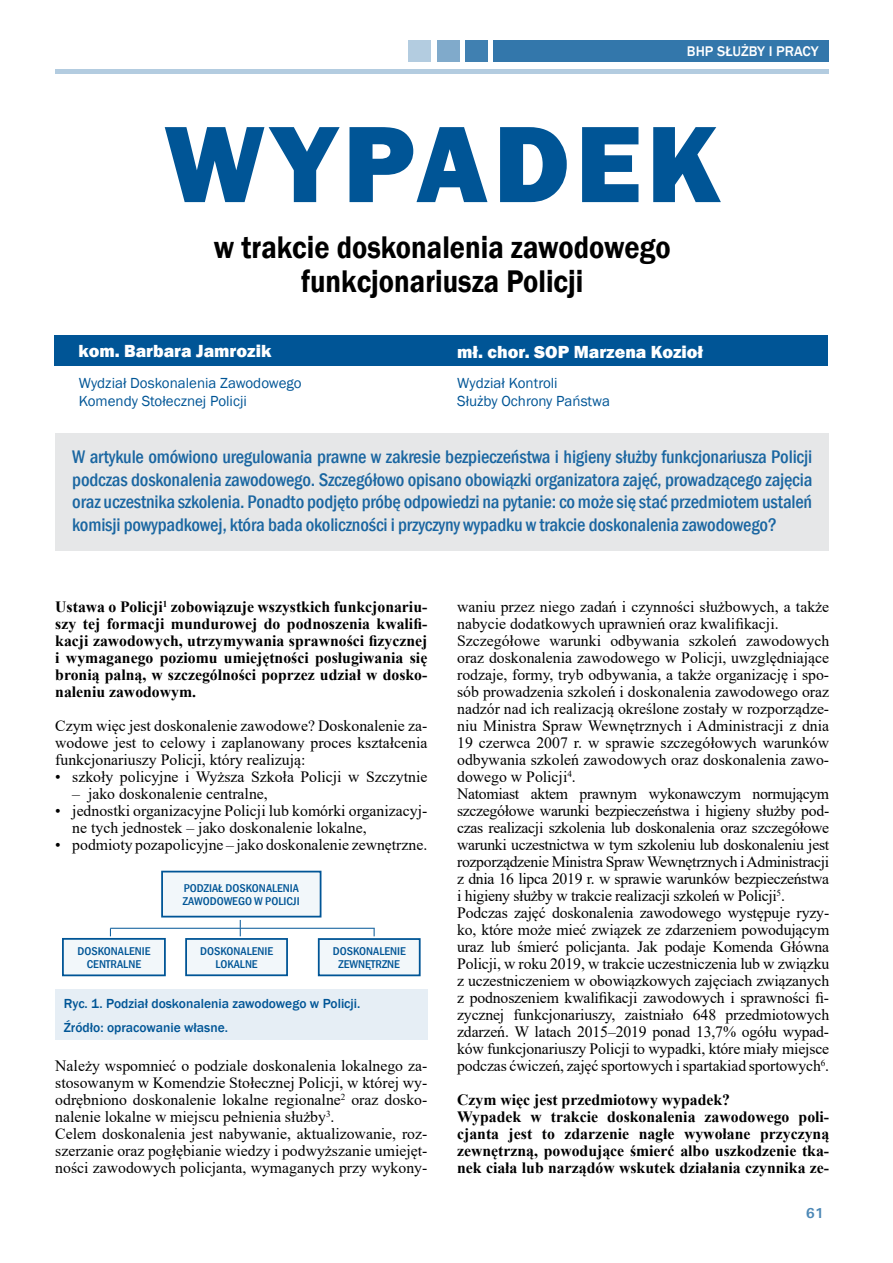
<style>
.page{position:relative;width:893px;height:1263px;background:#fff}
.page>*{position:absolute;margin:0;border:0;box-sizing:border-box;transform-origin:0 0}
.t1{font:800 112.5px "Franklin Gothic";letter-spacing:.05em;color:#005596}
.t2{font:600 32.25px/34.2px "Franklin Gothic";color:#000;text-align:center;scale:.88 1}
.t3{font:500 condensed 18.75px/22.5px "Franklin Gothic";letter-spacing:-.01em;color:#1a66a1;text-align:justify}
.t4{font:800 18px "Franklin Gothic";color:#fff}
.t5{font:15.75px/17px "Times New Roman";color:#000}
.t6{font:700 15.75px/17px "Times New Roman";color:#000;text-align:justify}
.t7{font:15px/18px "Franklin Gothic";color:#005596}
.t8{font:500 14.4px "Franklin Gothic";color:#fff}
.t9{font:700 14.4px "Univers";color:#4d88b6}
.t10{font:500 13.5px/24.3px "Franklin Gothic";color:#005596}
.t11{font:500 condensed 11.55px/13px "Franklin Gothic";color:#005596;text-align:center;scale:1.07 1}
</style>
<div class="page">
<hr style="left:55px;top:70px;width:774px;height:4px;background:#b3cce0">
<div style="left:493px;top:41px;width:336px;height:21px;background:#3377ab"></div>
<div style="left:465px;top:41px;width:23px;height:21px;background:#4080b1"></div>
<div style="left:437px;top:41px;width:22px;height:21px;background:#80aacb"></div>
<div style="left:408px;top:41px;width:23px;height:21px;background:#b3cce0"></div>
<div style="left:55px;top:433px;width:774px;height:118px;background:#e6e7e8"></div>
<div style="left:54px;top:336px;width:774px;height:30px;background:#005596"></div>
<div style="left:55px;top:989px;width:372px;height:51px;background:#e6eef5"></div>
<div style="left:162px;top:871px;width:159px;height:46px;background:#f2f7fa"></div>
<div style="left:161px;top:871px;width:160px;height:46px;border:2px solid #005596"></div>
<div style="left:319px;top:939px;width:101px;height:36px;background:#f2f7fa"></div>
<div style="left:318px;top:938px;width:103px;height:38px;border:2px solid #005596"></div>
<div style="left:186px;top:939px;width:101px;height:36px;background:#f2f7fa"></div>
<div style="left:185px;top:938px;width:103px;height:38px;border:2px solid #005596"></div>
<div style="left:63px;top:939px;width:102px;height:36px;background:#f2f7fa"></div>
<div style="left:62px;top:938px;width:104px;height:38px;border:2px solid #005596"></div>
<hr style="left:110px;top:928px;width:265px;height:1px;background:#005596">
<svg style="left:240px;top:920px;width:1px;height:16px"></svg>
<p class="t8" style="left:687px;top:43px;width:133px">BHP SŁUŻBY I PRACY</p>
<h1 class="t1" style="left:164px;top:91px;width:558px">WYPADEK</h1>
<h2 class="t2" style="left:214px;top:230px;width:521px">w trakcie doskonalenia zawodowego funkcjonariusza Policji</h2>
<p class="t4" style="left:79px;top:340px;width:194px">kom. Barbara Jamrozik</p>
<p class="t7" style="left:79px;top:374px;width:225px">Wydział Doskonalenia Zawodowego<br>Komendy Stołecznej Policji</p>
<p class="t4" style="left:457px;top:340px;width:248px">mł. chor. SOP Marzena Kozioł</p>
<p class="t7" style="left:457px;top:375px;width:154px">Wydział Kontroli<br>Służby Ochrony Państwa</p>
<p class="t3" style="left:72px;top:446px;width:741px">W artykule omówiono uregulowania prawne w zakresie bezpieczeństwa i higieny służby funkcjonariusza Policji podczas doskonalenia zawodowego. Szczegółowo opisano obowiązki organizatora zajęć, prowadzącego zajęcia oraz uczestnika szkolenia. Ponadto podjęto próbę odpowiedzi na pytanie: co może się stać przedmiotem ustaleń komisji powypadkowej, która bada okoliczności i przyczyny wypadku w trakcie doskonalenia zawodowego?</p>
<p class="t6" style="left:55px;top:598px;width:374px">Ustawa o Policji<sup>1</sup> zobowiązuje wszystkich funkcjonariu&shy;szy tej formacji mundurowej do podnoszenia kwalifi&shy;kacji zawodowych, utrzymywania sprawności fizycznej i wymaganego poziomu umiejętności posługiwania się bronią palną, w szczególności poprzez udział w dosko&shy;naleniu zawodowym.</p>
<p class="t5" style="left:55px;top:717px;width:374px;text-align:justify">Czym więc jest doskonalenie zawodowe? Doskonalenie za&shy;wodowe jest to celowy i zaplanowany proces kształcenia funkcjonariuszy Policji, który realizują:</p>
<p class="t5" style="left:55px;top:768px;width:374px">• szkoły policyjne i Wyższa Szkoła Policji w Szczytnie</p>
<p class="t5" style="left:72px;top:785px;width:197px">– jako doskonalenie centralne,</p>
<p class="t5" style="left:72px;top:802px;width:357px;text-indent:-17px">• jednostki organizacyjne Policji lub komórki organizacyj&shy;ne tych jednostek – jako doskonalenie lokalne,</p>
<p class="t5" style="left:55px;top:836px;width:374px">• podmioty pozapolicyjne – jako doskonalenie zewnętrzne.</p>
<p class="t11" style="left:77px;top:944px;width:70px">DOSKONALENIE<br>CENTRALNE</p>
<p class="t11" style="left:183px;top:881px;width:111px;text-align:left">PODZIAŁ DOSKONALENIA<br>ZAWODOWEGO W POLICJI</p>
<p class="t11" style="left:200px;top:944px;width:70px">DOSKONALENIE<br>LOKALNE</p>
<p class="t11" style="left:333px;top:944px;width:70px">DOSKONALENIE<br>ZEWNĘTRZNE</p>
<p class="t10" style="left:64px;top:991px;width:298px">Ryc. 1. Podział doskonalenia zawodowego w Policji.<br>Źródło: opracowanie własne.</p>
<p class="t5" style="left:55px;top:1057px;width:374px">Należy wspomnieć o podziale doskonalenia lokalnego za&shy;stosowanym w Komendzie Stołecznej Policji, w której wy&shy;odrębniono doskonalenie lokalne regionalne<sup>2</sup> oraz dosko&shy;nalenie lokalne w miejscu pełnienia służby<sup>3</sup>.<br>Celem doskonalenia jest nabywanie, aktualizowanie, roz&shy;szerzanie oraz pogłębianie wiedzy i podwyższanie umiejęt&shy;ności zawodowych policjanta, wymaganych przy wykony-</p>
<p class="t5" style="left:457px;top:598px;width:374px">waniu przez niego zadań i czynności służbowych, a także nabycie dodatkowych uprawnień oraz kwalifikacji.<br>Szczegółowe warunki odbywania szkoleń zawodowych oraz doskonalenia zawodowego w Policji, uwzględniające rodzaje, formy, tryb odbywania, a także organizację i spo&shy;sób prowadzenia szkoleń i doskonalenia zawodowego oraz nadzór nad ich realizacją określone zostały w rozporządze&shy;niu Ministra Spraw Wewnętrznych i Administracji z dnia 19 czerwca 2007 r. w sprawie szczegółowych warunków odbywania szkoleń zawodowych oraz doskonalenia zawo&shy;dowego w Policji<sup>4</sup>.<br>Natomiast aktem prawnym wykonawczym normującym szczegółowe warunki bezpieczeństwa i higieny służby pod&shy;czas realizacji szkolenia lub doskonalenia oraz szczegółowe warunki uczestnictwa w tym szkoleniu lub doskonaleniu jest rozporządzenie Ministra Spraw Wewnętrznych i Administracji z dnia 16 lipca 2019 r. w sprawie warunków bezpieczeństwa i higieny służby w trakcie realizacji szkoleń w Policji<sup>5</sup>.<br>Podczas zajęć doskonalenia zawodowego występuje ryzy&shy;ko, które może mieć związek ze zdarzeniem powodującym uraz lub śmierć policjanta. Jak podaje Komenda Główna Policji, w roku 2019, w trakcie uczestniczenia lub w związku z uczestniczeniem w obowiązkowych zajęciach związanych z podnoszeniem kwalifikacji zawodowych i sprawności fi&shy;zycznej funkcjonariuszy, zaistniało 648 przedmiotowych zdarzeń. W latach 2015–2019 ponad 13,7% ogółu wypad&shy;ków funkcjonariuszy Policji to wypadki, które miały miejsce podczas ćwiczeń, zajęć sportowych i spartakiad sportowych<sup>6</sup>.</p>
<p class="t6" style="left:457px;top:1091px;width:374px;text-align:left">Czym więc jest przedmiotowy wypadek?<br>Wypadek w trakcie doskonalenia zawodowego poli&shy;cjanta jest to zdarzenie nagłe wywołane przyczyną zewnętrzną, powodujące śmierć albo uszkodzenie tka&shy;nek ciała lub narządów wskutek działania czynnika ze-</p>
<p class="t9" style="left:806px;top:1204px;width:20px">61</p>
</div>
